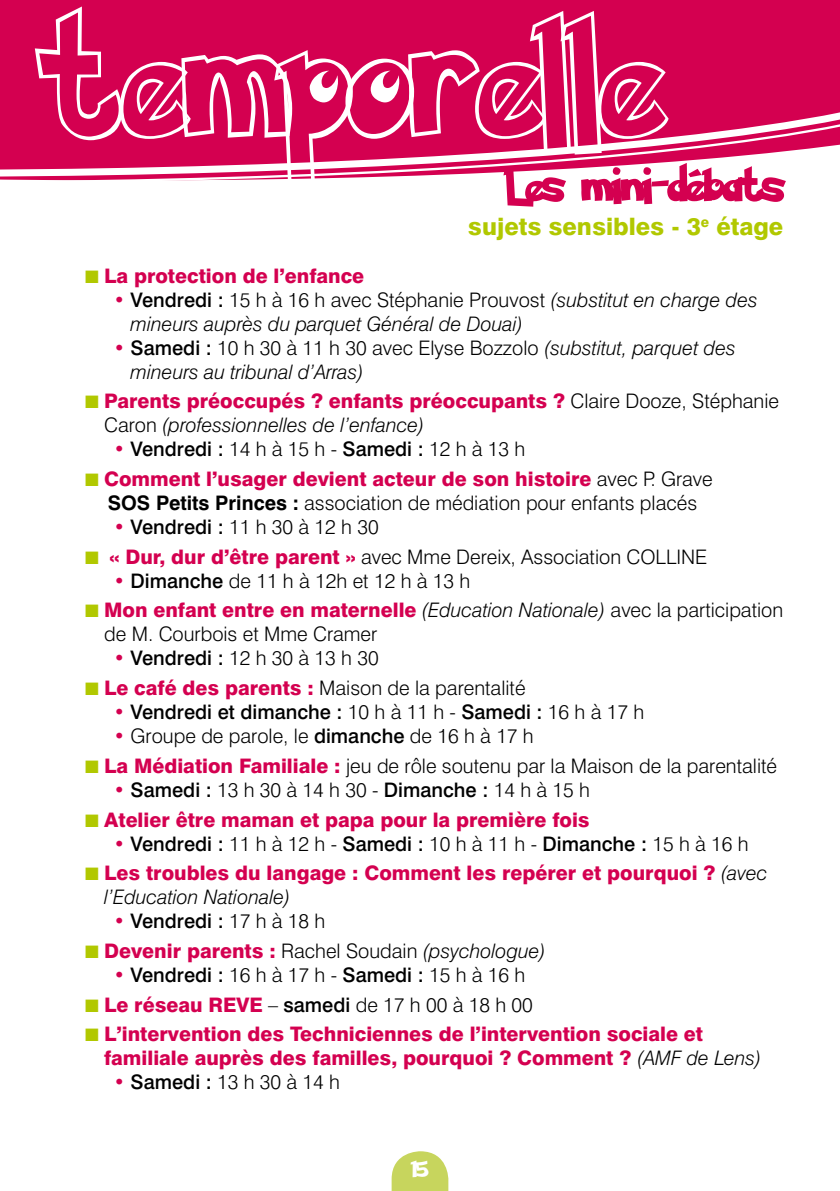
<style>
.page{position:relative;width:840px;height:1191px;background:#fff}
.page>*{position:absolute;margin:0;border:0;box-sizing:border-box;transform-origin:0 0}
.t1{font:136px "Pokemon Hollow Normal";color:#fff;scale:.9 1}
.t2{font:800 24px "Swiss 721 BT";color:#b1c800}
.t3{font:300 20px/24px "Swiss 721 BT";color:#000;text-align:center}
.t4{font:800 20px/24px "Swiss 721 BT";color:#d40050}
.t5{font:italic 300 20px/24px "Swiss 721 BT";color:#000}
.t6{font:500 20px "Swiss 721 BT";color:#000}
.t7{font:18px "Pokemon Solid Normal";color:#fff}
.s1{color:#b1c800}
.s2{font-style:normal;color:#d40050}
.s3{font-weight:500;font-style:normal}
.s4{font-style:normal}
.s5{font-weight:300;color:#000}
.s6{font-weight:300;font-style:italic;color:#000}
.s7{font-weight:300;color:#d40050}
.s8{font-weight:300}
.s9{font-weight:800;color:#d40050}
.s10{font-weight:700}
.s11{color:#d40050}
.s12{font-weight:500}
.s13{font-style:italic}
</style>
<div class="page">
<svg style="left:391px;top:1151px;width:57px;height:40px;background:#cfdb75"></svg>
<div style="left:0;top:0;width:839px;height:100px;background:#d40050"></div>
<div style="left:0;top:100px;width:839px;height:14px;background:#d40050"></div>
<svg style="left:0;top:114px;width:839px;height:69px"></svg>
<svg style="left:503px;top:163px;width:282px;height:44px"></svg>
<h1 class="t1" style="left:44px;top:-28px;width:685px">temporelle</h1>
<p class="t2" style="left:467px;top:211px;width:316px">sujets sensibles - 3<sup>e</sup> étage</p>
<p class="t4" style="left:85px;top:263px;width:280px"><span class="s1">■</span> La protection de l’enfance</p>
<p class="t5" style="left:131px;top:287px;width:628px;text-indent:-17px"><span class="s2">•</span> <span class="s3">Vendredi :</span> <span class="s4">15 h à 16 h avec Stéphanie Prouvost</span> (substitut en charge des mineurs auprès du parquet Général de Douai)</p>
<p class="t5" style="left:131px;top:335px;width:606px;text-indent:-17px"><span class="s2">•</span> <span class="s3">Samedi :</span> <span class="s4">10 h 30 à 11 h 30 avec Elyse Bozzolo</span> (substitut, parquet des mineurs au tribunal d’Arras)</p>
<p class="t4" style="left:104px;top:389px;width:676px;text-indent:-19px"><span class="s1">■</span> Parents préoccupés ? enfants préoccupants ? <span class="s5">Claire Dooze, Stéphanie<br>Caron</span> <span class="s6">(professionnelles de l’enfance)</span></p>
<p class="t6" style="left:113px;top:437px;width:413px"><span class="s7">•</span> Vendredi : <span class="s8">14 h à 15 h -</span> Samedi : <span class="s8">12 h à 13 h</span></p>
<p class="t3" style="left:85px;top:467px;width:628px"><span class="s1">■</span> <span class="s9">Comment l’usager devient acteur de son histoire</span> avec P. Grave<br><span class="s10">SOS Petits Princes :</span> association de médiation pour enfants placés</p>
<p class="t3" style="left:113px;top:515px;width:266px"><span class="s11">•</span> <span class="s12">Vendredi :</span> 11 h 30 à 12 h 30</p>
<p class="t3" style="left:85px;top:544px;width:623px"><span class="s1">■</span> <span class="s9">« Dur, dur d’être parent »</span> avec Mme Dereix, Association COLLINE</p>
<p class="t3" style="left:113px;top:568px;width:358px"><span class="s11">•</span> <span class="s12">Dimanche</span> de 11 h à 12h et 12 h à 13 h</p>
<p class="t3" style="left:104px;top:598px;width:680px;text-align:left;text-indent:-19px"><span class="s1">■</span> <span class="s9">Mon enfant entre en maternelle</span> <span class="s13">(Education Nationale)</span> avec la participation de M. Courbois et Mme Cramer</p>
<p class="t3" style="left:113px;top:646px;width:266px"><span class="s11">•</span> <span class="s12">Vendredi :</span> 12 h 30 à 13 h 30</p>
<p class="t3" style="left:85px;top:676px;width:442px"><span class="s1">■</span> <span class="s9">Le café des parents :</span> Maison de la parentalité</p>
<p class="t6" style="left:113px;top:700px;width:532px"><span class="s7">•</span> Vendredi et dimanche : <span class="s8">10 h à 11 h -</span> Samedi : <span class="s8">16 h à 17 h</span></p>
<p class="t3" style="left:113px;top:724px;width:421px"><span class="s11">•</span> Groupe de parole, le <span class="s12">dimanche</span> de 16 h à 17 h</p>
<p class="t3" style="left:85px;top:753px;width:693px"><span class="s1">■</span> <span class="s9">La Médiation Familiale :</span> jeu de rôle soutenu par la Maison de la parentalité</p>
<p class="t3" style="left:113px;top:777px;width:477px"><span class="s11">•</span> <span class="s12">Samedi :</span> 13 h 30 à 14 h 30 - <span class="s12">Dimanche :</span> 14 h à 15 h</p>
<p class="t4" style="left:85px;top:807px;width:505px"><span class="s1">■</span> Atelier être maman et papa pour la première fois</p>
<p class="t6" style="left:113px;top:831px;width:636px"><span class="s7">•</span> Vendredi : <span class="s8">11 h à 12 h -</span> Samedi : <span class="s8">10 h à 11 h -</span> Dimanche : <span class="s8">15 h à 16 h</span></p>
<p class="t4" style="left:104px;top:861px;width:664px;text-indent:-19px"><span class="s1">■</span> Les troubles du langage : Comment les repérer et pourquoi ? <span class="s6">(avec l’Education Nationale)</span></p>
<p class="t6" style="left:113px;top:909px;width:213px"><span class="s7">•</span> Vendredi : <span class="s8">17 h à 18 h</span></p>
<p class="t4" style="left:85px;top:938px;width:462px"><span class="s1">■</span> Devenir parents : <span class="s5">Rachel Soudain</span> <span class="s6">(psychologue)</span></p>
<p class="t6" style="left:113px;top:962px;width:413px"><span class="s7">•</span> Vendredi : <span class="s8">16 h à 17 h -</span> Samedi : <span class="s8">15 h à 16 h</span></p>
<p class="t3" style="left:85px;top:992px;width:449px"><span class="s1">■</span> <span class="s9">Le réseau REVE</span> – <span class="s12">samedi</span> de 17 h 00 à 18 h 00</p>
<p class="t4" style="left:104px;top:1022px;width:658px;text-indent:-19px"><span class="s1">■</span> L’intervention des Techniciennes de l’intervention sociale et familiale auprès des familles, pourquoi ? Comment ? <span class="s6">(AMF de Lens)</span></p>
<p class="t3" style="left:113px;top:1070px;width:228px"><span class="s11">•</span> <span class="s12">Samedi :</span> 13 h 30 à 14 h</p>
<p class="t7" style="left:412px;top:1155px;width:17px">15</p>
</div>
